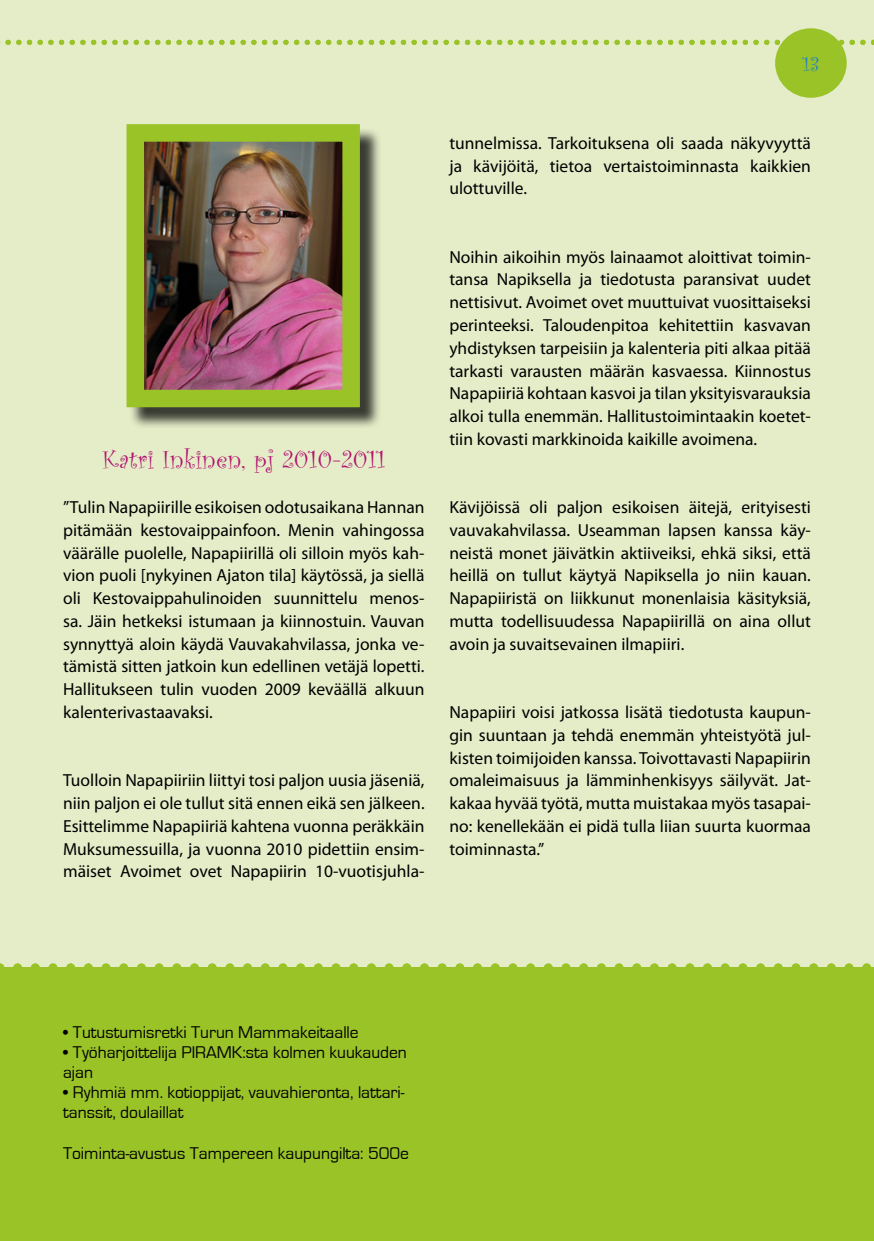
<style>
.page{position:relative;width:874px;height:1241px;background:#fff}
.page>*{position:absolute;margin:0;border:0;box-sizing:border-box;transform-origin:0 0}
.t1{font:26.25px "Curlz";letter-spacing:.02em;color:#b31270}
.t2{font:21px "Curlz";color:#2581c4}
.t3{font:17.5px/22.8px "Myriad Pro";color:#000;text-align:justify}
.t4{font:17.5px/20.1px "Eurostile";color:#000}
</style>
<div class="page">
<div style="left:0;top:0;width:873px;height:985px;background:#e4edc8"></div>
<div style="left:0;top:967px;width:873px;height:273px;background:#9ac328"></div>
<svg style="left:0;top:40px;width:874px;height:5px"></svg>
<svg style="left:0;top:963px;width:874px;height:9px"></svg>
<div style="left:130px;top:127px;width:252px;height:302px;background:#000;opacity:.75"></div>
<img style="left:126px;top:124px;width:242px;height:292px">
<div style="left:774px;top:28px;width:72px;height:70px;background:#9ac328;border-radius:50%"></div>
<p class="t2" style="left:802px;top:49px;width:18px">13</p>
<h1 class="t1" style="left:102px;top:440px;width:284px">Katri Inkinen, pj 2010-2011</h1>
<p class="t3" style="left:63px;top:495px;width:363px">”Tulin Napapiirille esikoisen odotusaikana Hannan pitämään kestovaippainfoon. Menin vahingossa väärälle puolelle, Napapiirillä oli silloin myös kah&shy;vion puoli [nykyinen Ajaton tila] käytössä, ja siellä oli Kestovaippahulinoiden suunnittelu menos&shy;sa. Jäin hetkeksi istumaan ja kiinnostuin. Vauvan synnyttyä aloin käydä Vauvakahvilassa, jonka ve&shy;tämistä sitten jatkoin kun edellinen vetäjä lopetti.<br>Hallitukseen tulin vuoden 2009 keväällä alkuun kalenterivastaavaksi.</p>
<p class="t3" style="left:63px;top:768px;width:363px">Tuolloin Napapiiriin liittyi tosi paljon uusia jäseniä, niin paljon ei ole tullut sitä ennen eikä sen jälkeen.<br>Esittelimme Napapiiriä kahtena vuonna peräkkäin Muksumessuilla, ja vuonna 2010 pidettiin ensim&shy;mäiset Avoimet ovet Napapiirin 10-vuotisjuhla-</p>
<p class="t3" style="left:449px;top:131px;width:363px">tunnelmissa. Tarkoituksena oli saada näkyvyyttä ja kävijöitä, tietoa vertaistoiminnasta kaikkien ulottuville.</p>
<p class="t3" style="left:449px;top:245px;width:363px">Noihin aikoihin myös lainaamot aloittivat toimin&shy;tansa Napiksella ja tiedotusta paransivat uudet nettisivut. Avoimet ovet muuttuivat vuosittaiseksi perinteeksi. Taloudenpitoa kehitettiin kasvavan yhdistyksen tarpeisiin ja kalenteria piti alkaa pitää tarkasti varausten määrän kasvaessa. Kiinnostus Napapiiriä kohtaan kasvoi ja tilan yksityisvarauksia alkoi tulla enemmän. Hallitustoimintaakin koetet&shy;tiin kovasti markkinoida kaikille avoimena.</p>
<p class="t3" style="left:449px;top:495px;width:363px">Kävijöissä oli paljon esikoisen äitejä, erityisesti vauvakahvilassa. Useamman lapsen kanssa käy&shy;neistä monet jäivätkin aktiiveiksi, ehkä siksi, että heillä on tullut käytyä Napiksella jo niin kauan.<br>Napapiiristä on liikkunut monenlaisia käsityksiä, mutta todellisuudessa Napapiirillä on aina ollut avoin ja suvaitsevainen ilmapiiri.</p>
<p class="t3" style="left:449px;top:700px;width:363px">Napapiiri voisi jatkossa lisätä tiedotusta kaupun&shy;gin suuntaan ja tehdä enemmän yhteistyötä jul&shy;kisten toimijoiden kanssa. Toivottavasti Napapiirin omaleimaisuus ja lämminhenkisyys säilyvät. Jat&shy;kakaa hyvää työtä, mutta muistakaa myös tasapai&shy;no: kenellekään ei pidä tulla liian suurta kuormaa toiminnasta.”</p>
<p class="t4" style="left:63px;top:1022px;width:297px">• Tutustumisretki Turun Mammakeitaalle</p>
<p class="t4" style="left:63px;top:1042px;width:345px">• Työharjoittelija PIRAMK:sta kolmen kuukauden ajan</p>
<p class="t4" style="left:63px;top:1082px;width:343px">• Ryhmiä mm. kotioppijat, vauvahieronta, lattari&shy;tanssit, doulaillat</p>
<p class="t4" style="left:63px;top:1142px;width:347px">Toiminta-avustus Tampereen kaupungilta: 500e</p>
</div>
